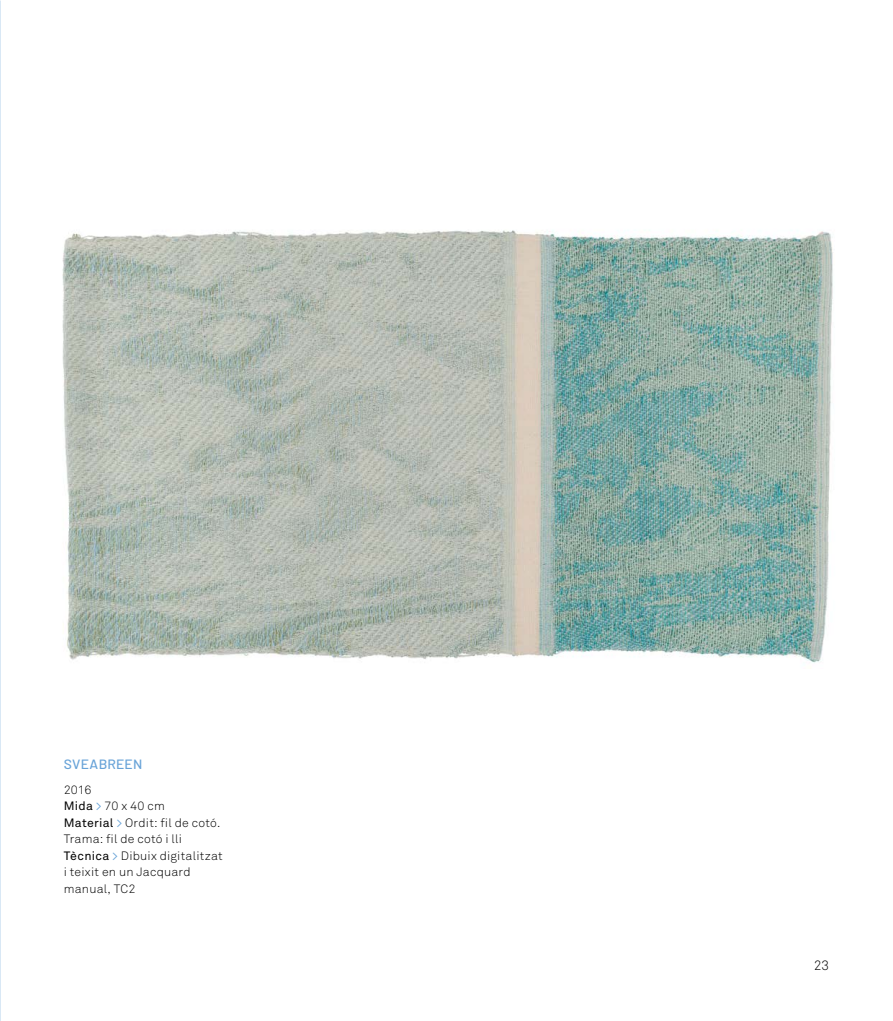
<style>
.page{position:relative;width:893px;height:1021px;background:#fff}
.page>*{position:absolute;margin:0;border:0;box-sizing:border-box;transform-origin:0 0}
.t1{font:500 13.5px "Barlow";letter-spacing:.015em;color:#68a3d8}
.t2{font:300 13.5px "Akkurat";color:#000}
.t3{font:300 12px/16.5px "Akkurat";letter-spacing:.02em;color:#000}
.s1{font-weight:400}
.s2{font-weight:400;color:#68a3d8}
</style>
<div class="page">
<img style="left:62px;top:230px;width:771px;height:433px">
<p class="t1" style="left:64px;top:755px;width:80px">SVEABREEN</p>
<p class="t3" style="left:64px;top:781px;width:161px">2016<br><span class="s1">Mida</span> <span class="s2">&gt;</span> 70 x 40 cm<br><span class="s1">Material</span> <span class="s2">&gt;</span> Ordit: fil de cotó.<br>Trama: fil de cotó i lli<br><span class="s1">Tècnica</span> <span class="s2">&gt;</span> Dibuix digitalitzat i teixit en un Jacquard manual, TC2</p>
<p class="t2" style="left:814px;top:957px;width:17px">23</p>
</div>
